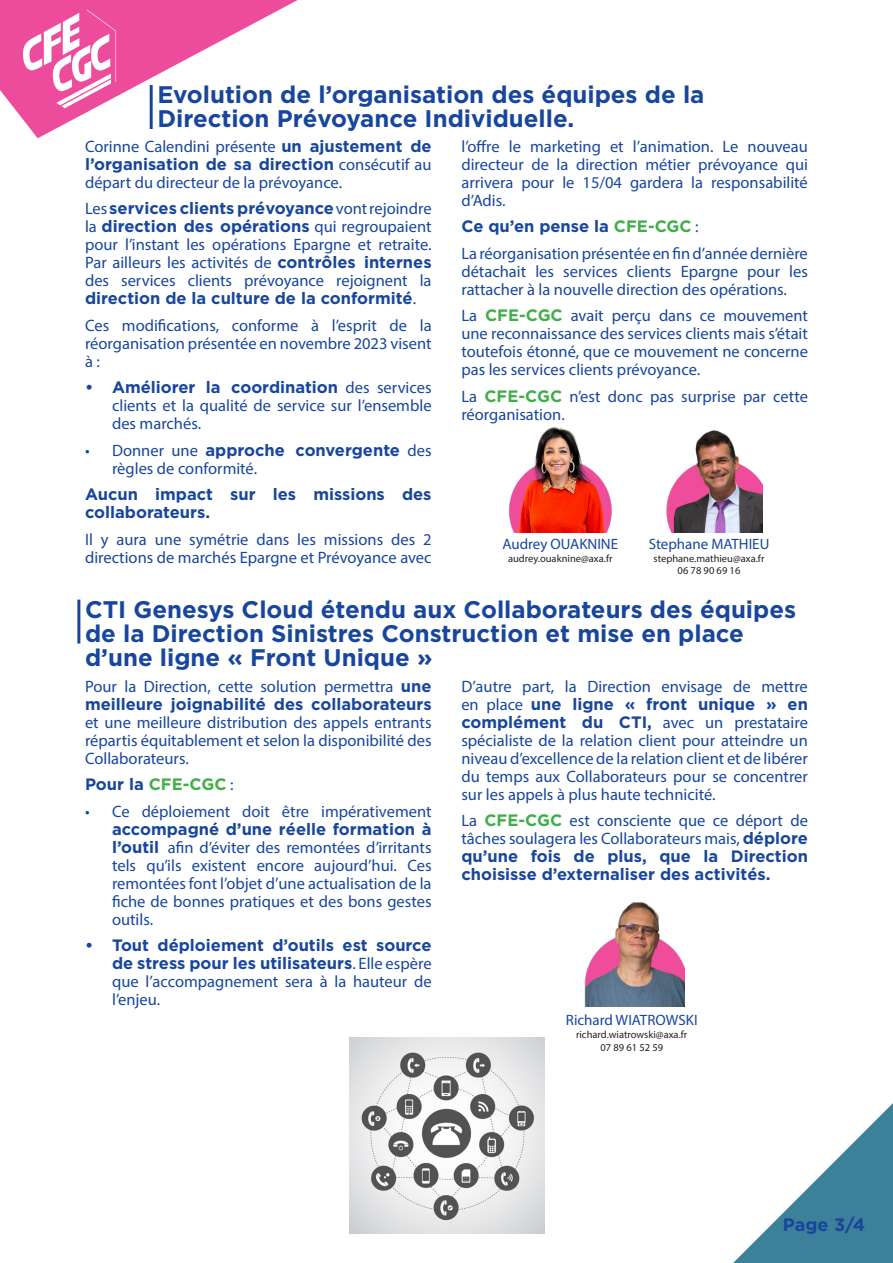
<style>
.page{position:relative;width:893px;height:1263px;background:#fff}
.page>*{position:absolute;margin:0;border:0;box-sizing:border-box;transform-origin:0 0}
.t1{font:700 24px/24px "Gotham";color:#18469d}
.t2{font:700 18px "Gotham";color:#18469d}
.t3{font:16.5px/18px "Myriad Pro";color:#18469d;text-align:justify}
.t4{font:700 16.5px/18px "Gotham";color:#18469d;text-align:justify}
.t5{font:700 16.5px "Gotham";color:#40ae49}
.t6{font:15px "Myriad Pro";color:#18469d}
.t7{font:10.5px "Myriad Pro";color:#231f20}
.s1{font-family:"Gotham";font-weight:700}
.s2{color:#40ae49}
.s3{font-family:"Myriad Pro";font-weight:400}
.s4{font-family:"Gotham";font-weight:700;color:#40ae49}
.s5{color:#18469d}
.s6{font-family:"Myriad Pro";font-weight:400;color:#18469d}
</style>
<div class="page">
<svg style="left:733px;top:1103px;width:160px;height:160px"></svg>
<svg style="left:0;top:0;width:298px;height:138px"></svg>
<hr style="left:150px;top:85px;width:3px;height:44px;background:#18469d">
<img style="left:509px;top:426px;width:103px;height:107px">
<img style="left:666px;top:430px;width:96px;height:103px">
<hr style="left:77px;top:600px;width:3px;height:43px;background:#18469d">
<img style="left:349px;top:1037px;width:195px;height:197px">
<img style="left:584px;top:902px;width:101px;height:105px">
<p class="t1" style="left:157px;top:82px;width:549px">Evolution de l’organisation des équipes de la<br>Direction Prévoyance Individuelle.</p>
<p class="t3" style="left:85px;top:137px;width:348px">Corinne Calendini présente <span class="s1">un ajustement de l’organisation de sa direction</span> consécutif au départ du directeur de la prévoyance.</p>
<p class="t3" style="left:85px;top:199px;width:348px">Les <span class="s1">services clients prévoyance</span> vont rejoindre la <span class="s1">direction des opérations</span> qui regroupaient pour l’instant les opérations Epargne et retraite.<br>Par ailleurs les activités de <span class="s1">contrôles internes </span>des services clients prévoyance rejoignent la <span class="s1">direction de la culture de la conformité</span>.</p>
<p class="t3" style="left:85px;top:316px;width:348px">Ces modifications, conforme à l’esprit de la réorganisation présentée en novembre 2023 visent à :</p>
<p class="t3" style="left:112px;top:378px;width:321px;text-indent:-27px"><span class="s1">• Améliorer la coordination</span> des services clients et la qualité de service sur l’ensemble des marchés.</p>
<p class="t3" style="left:112px;top:441px;width:321px;text-indent:-27px">• Donner une <span class="s1">approche convergente</span> des règles de conformité.</p>
<p class="t4" style="left:85px;top:485px;width:348px">Aucun impact sur les missions des collaborateurs.</p>
<p class="t3" style="left:85px;top:530px;width:348px">Il y aura une symétrie dans les missions des 2 directions de marchés Epargne et Prévoyance avec</p>
<p class="t3" style="left:461px;top:137px;width:348px">l’offre le marketing et l’animation. Le nouveau directeur de la direction métier prévoyance qui arrivera pour le 15/04 gardera la responsabilité d’Adis.</p>
<p class="t4" style="left:461px;top:217px;width:239px">Ce qu’en pense la <span class="s2">CFE-CGC</span> <span class="s3">:</span></p>
<p class="t3" style="left:461px;top:244px;width:348px">La réorganisation présentée en fin d’année dernière détachait les services clients Epargne pour les rattacher à la nouvelle direction des opérations.</p>
<p class="t3" style="left:461px;top:306px;width:348px">La <span class="s4">CFE-CGC</span> avait perçu dans ce mouvement une reconnaissance des services clients mais s’était toutefois étonné, que ce mouvement ne concerne pas les services clients prévoyance.</p>
<p class="t3" style="left:461px;top:387px;width:348px">La <span class="s4">CFE-CGC</span> n’est donc pas surprise par cette réorganisation.</p>
<p class="t6" style="left:649px;top:535px;width:122px">Stephane MATHIEU</p>
<p class="t7" style="left:654px;top:552px;width:112px">stephane.mathieu@axa.fr</p>
<p class="t7" style="left:678px;top:564px;width:64px">06 78 90 69 16</p>
<p class="t1" style="left:85px;top:597px;width:713px">CTI Genesys Cloud étendu aux Collaborateurs des équipes de la Direction Sinistres Construction et mise en place d’une ligne « Front Unique »</p>
<p class="t3" style="left:85px;top:677px;width:348px">Pour la Direction, cette solution permettra <span class="s1">une meilleure joignabilité des collaborateurs </span>et une meilleure distribution des appels entrants répartis équitablement et selon la disponibilité des Collaborateurs.</p>
<p class="t5" style="left:85px;top:775px;width:150px"><span class="s5">Pour la</span> CFE-CGC <span class="s6">:</span></p>
<p class="t3" style="left:112px;top:802px;width:321px;text-indent:-27px">• Ce déploiement doit être impérativement <span class="s1">accompagné d’une réelle formation à l’outil</span> afin d’éviter des remontées d’irritants tels qu’ils existent encore aujourd’hui. Ces remontées font l’objet d’une actualisation de la fiche de bonnes pratiques et des bons gestes outils.</p>
<p class="t4" style="left:112px;top:936px;width:321px;text-indent:-27px">• Tout déploiement d’outils est source de stress pour les utilisateurs<span class="s3">. Elle espère que l’accompagnement sera à la hauteur de l’enjeu.</span></p>
<p class="t6" style="left:502px;top:535px;width:117px">Audrey OUAKNINE</p>
<p class="t7" style="left:508px;top:552px;width:106px">audrey.ouaknine@axa.fr</p>
<p class="t3" style="left:461px;top:677px;width:348px">D’autre part, la Direction envisage de mettre en place <span class="s1">une ligne « front unique » en complément du CTI,</span> avec un prestataire spécialiste de la relation client pour atteindre un niveau d’excellence de la relation client et de libérer du temps aux Collaborateurs pour se concentrer sur les appels à plus haute technicité.</p>
<p class="t4" style="left:461px;top:811px;width:348px"><span class="s3">La</span> <span class="s2">CFE-CGC</span> <span class="s3">est consciente que ce déport de tâches soulagera les Collaborateurs mais,</span> déplore qu’une fois de plus, que la Direction choisisse d’externaliser des activités.</p>
<p class="t6" style="left:566px;top:1011px;width:133px">Richard WIATROWSKI</p>
<p class="t7" style="left:576px;top:1028px;width:113px">richard.wiatrowski@axa.fr</p>
<p class="t7" style="left:600px;top:1041px;width:64px">07 89 61 52 59</p>
<p class="t2" style="left:783px;top:1215px;width:84px">Page 3/4</p>
</div>
